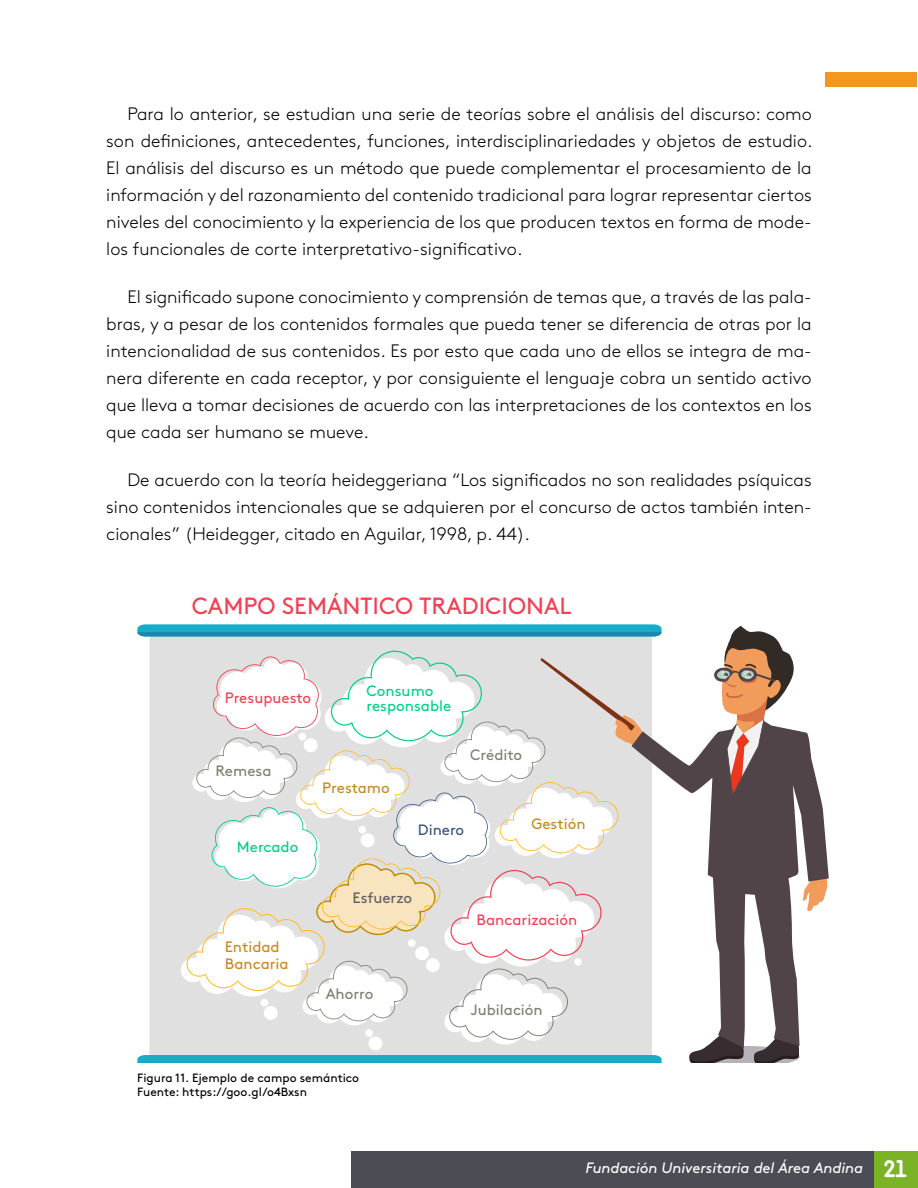
<style>
.page{position:relative;width:918px;height:1188px;background:#fff}
.page>*{position:absolute;margin:0;border:0;box-sizing:border-box;transform-origin:0 0}
.t1{font:23.4px "Brown Std";color:#ef4256}
.t2{font:300 18px/27px "Brown Std";color:#000;text-align:justify}
.t3{font:italic 15px "Brown Std";letter-spacing:-.005em;color:#fff}
.t4{font:15px/16.8px "Brown Std";color:#c48a22}
.t5{font:15px "Brown Std";color:#7c7f70}
.t6{font:15px/15px "Brown Std";color:#00cf89}
.t7{font:15px "Brown Std";color:#ef4256}
.t8{font:15px "Brown Std";color:#606060}
.t9{font:15px "Brown Std";color:#39557c}
.t10{font:12px/14.4px "Brown Std";color:#000}
.s1{font-family:"Areandina Voz";font-style:normal;font-size:24px}
</style>
<div class="page">
<div style="left:873px;top:1151px;width:45px;height:37px;background:#7ab326"></div>
<div style="left:351px;top:1151px;width:522px;height:37px;background:#4a4d54"></div>
<div style="left:825px;top:72px;width:92px;height:15px;background:#f4971e"></div>
<div style="left:149px;top:636px;width:503px;height:426px;background:#e0e0e0;border-radius:3px"></div>
<div style="left:369px;top:1037px;width:13px;height:13px;background:#fff;border-radius:6px"></div>
<div style="left:368px;top:1036px;width:15px;height:15px;border:1px solid #fff;border-radius:6px"></div>
<svg style="left:137px;top:624px;width:525px;height:12px;background:#21a3bf"></svg>
<div style="left:137px;top:1055px;width:525px;height:7px;background:#15adc6"></div>
<svg style="left:689px;top:1048px;width:111px;height:14px;background:#574e51"></svg>
<svg style="left:643px;top:730px;width:186px;height:318px"></svg>
<svg style="left:713px;top:873px;width:114px;height:39px"></svg>
<svg style="left:181px;top:651px;width:462px;height:394px"></svg>
<svg style="left:713px;top:626px;width:83px;height:170px"></svg>
<p class="t2" style="left:106px;top:100px;width:708px;text-indent:21px">Para lo anterior, se estudian una serie de teorías sobre el análisis del discurso: como son definiciones, antecedentes, funciones, interdisciplinariedades y objetos de estudio .<br>El análisis del discurso es un método que puede complementar el procesamiento de la información y del razonamiento del contenido tradicional para lograr representar ciertos niveles del conocimiento y la experiencia de los que producen textos en forma de mode&shy;los funcionales de corte interpretativo-significativo .</p>
<p class="t2" style="left:106px;top:284px;width:707px;text-indent:21px">El significado supone conocimiento y comprensión de temas que, a través de las pala&shy;bras, y a pesar de los contenidos formales que pueda tener se diferencia de otras por la intencionalidad de sus contenidos . Es por esto que cada uno de ellos se integra de ma&shy;nera diferente en cada receptor, y por consiguiente el lenguaje cobra un sentido activo que lleva a tomar decisiones de acuerdo con las interpretaciones de los contextos en los que cada ser humano se mueve .</p>
<p class="t2" style="left:106px;top:467px;width:707px;text-indent:21px">De acuerdo con la teoría heideggeriana “Los significados no son realidades psíquicas sino contenidos intencionales que se adquieren por el concurso de actos también inten&shy;cionales” (Heidegger, citado en Aguilar, 1998, p . 44) .</p>
<p class="t1" style="left:192px;top:593px;width:381px">CAMPO SEMÁNTICO TRADICIONAL</p>
<p class="t7" style="left:225px;top:689px;width:88px">Presupuesto</p>
<p class="t6" style="left:367px;top:683px;width:86px">Consumo responsable</p>
<p class="t5" style="left:216px;top:762px;width:58px">Remesa</p>
<p class="t6" style="left:237px;top:839px;width:63px">Mercado</p>
<p class="t4" style="left:322px;top:779px;width:69px">Prestamo</p>
<p class="t5" style="left:470px;top:746px;width:53px">Crédito</p>
<p class="t9" style="left:418px;top:821px;width:48px">Dinero</p>
<p class="t4" style="left:531px;top:815px;width:56px">Gestión</p>
<p class="t4" style="left:225px;top:939px;width:65px">Entidad<br>Bancaria</p>
<p class="t8" style="left:353px;top:889px;width:61px">Esfuerzo</p>
<p class="t5" style="left:326px;top:985px;width:49px">Ahorro</p>
<p class="t7" style="left:477px;top:911px;width:102px">Bancarización</p>
<p class="t5" style="left:471px;top:1001px;width:73px">Jubilación</p>
<p class="t10" style="left:137px;top:1070px;width:223px">Figura 11. Ejemplo de campo semántico<br>Fuente: https://goo.gl/o4Bxsn</p>
<p class="t3" style="left:585px;top:1159px;width:323px">Fundación Universitaria del Área Andina <span class="s1">2117</span></p>
<p class="t3" style="left:471px;top:1159px;width:394px">Pensamiento y comuni ación II - eje1 conceptu licemos</p>
</div>
